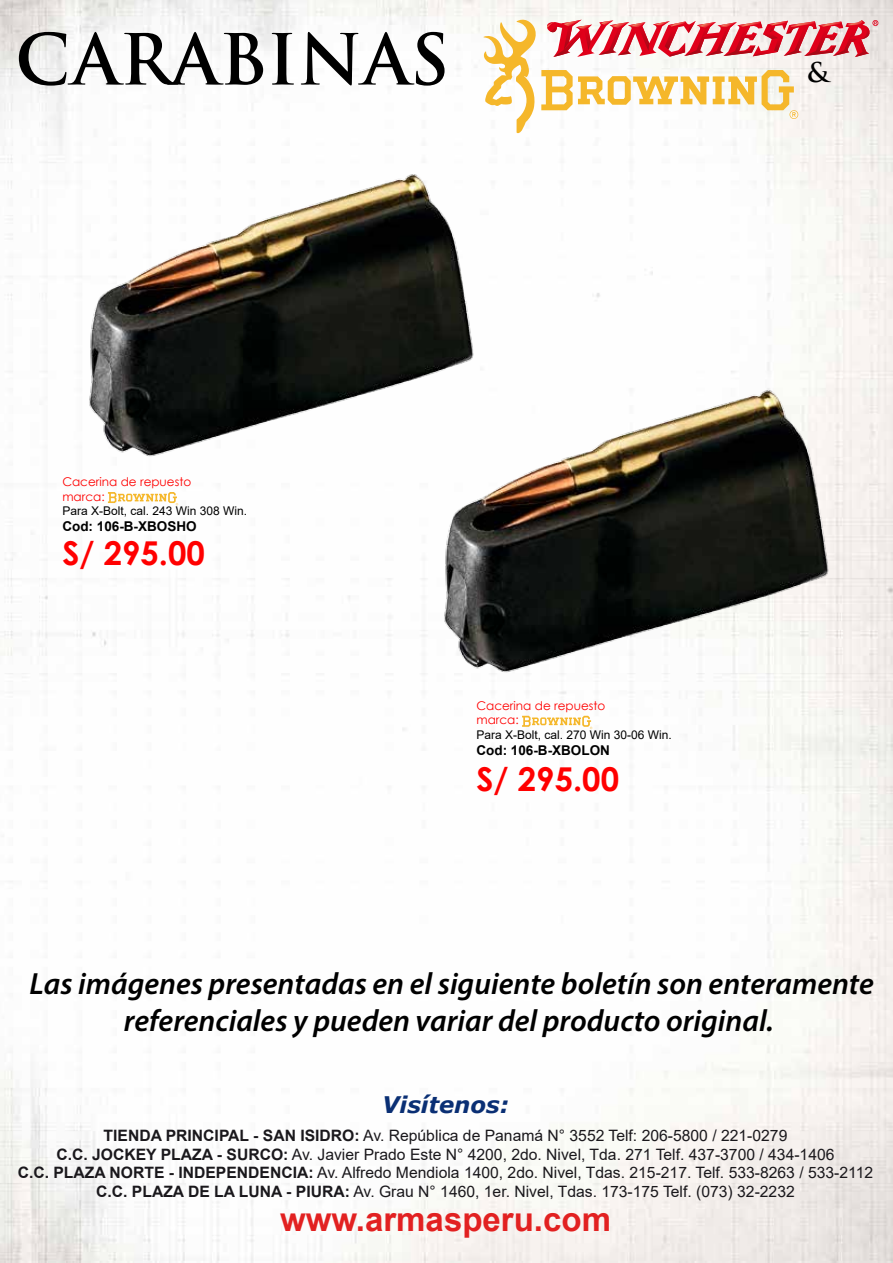
<style>
.page{position:relative;width:893px;height:1263px;background:#fff}
.page>*{position:absolute;margin:0;border:0;box-sizing:border-box;transform-origin:0 0}
.t1{font:700 68.55px "Trajan Pro";color:#000}
.t2{font:700 33px "Arial";color:#e22121}
.t3{font:700 32.85px "Century Gothic";color:#f00}
.t4{font:italic 600 30.75px/36.9px "Myriad Pro";color:#000;text-align:center}
.t5{font:700 26.55px "Trajan Pro";color:#000}
.t6{font:italic 700 22.8px "Verdana";color:#0a2f74}
.t7{font:15.75px/18.9px "Arial";color:#1a181c;text-align:center}
.t8{font:700 13.5px "Arial";color:#000}
.t9{font:12px "Arial";color:#000}
.t10{font:12px/14.4px "Century Gothic";color:#f00}
.s1{font-weight:700}
</style>
<div class="page">
<img style="left:0;top:0;width:893px;height:1263px">
<svg style="left:483px;top:19px;width:395px;height:114px"></svg>
<svg style="left:522px;top:716px;width:70px;height:13px"></svg>
<img style="left:425px;top:384px;width:421px;height:295px">
<img style="left:70px;top:168px;width:420px;height:295px">
<svg style="left:108px;top:492px;width:70px;height:13px"></svg>
<h1 class="t1" style="left:15px;top:17px;width:436px">CARABINAS</h1>
<h3 class="t5" style="left:807px;top:56px;width:24px">&amp;</h3>
<p class="t10" style="left:62px;top:475px;width:130px">Cacerina de repuesto marca:</p>
<p class="t9" style="left:62px;top:503px;width:186px">Para X-Bolt, cal. 243 Win 308 Win.</p>
<p class="t8" style="left:62px;top:517px;width:136px">Cod: 106-B-XBOSHO</p>
<h3 class="t3" style="left:62px;top:528px;width:144px">S/ 295.00</h3>
<p class="t10" style="left:476px;top:698px;width:130px">Cacerina de repuesto marca:</p>
<p class="t9" style="left:476px;top:726px;width:197px">Para X-Bolt, cal. 270 Win 30-06 Win.</p>
<p class="t8" style="left:476px;top:741px;width:135px">Cod: 106-B-XBOLON</p>
<h3 class="t3" style="left:476px;top:754px;width:144px">S/ 295.00</h3>
<h3 class="t4" style="left:29px;top:964px;width:846px">Las imágenes presentadas en el siguiente boletín son enteramente referenciales y pueden variar del producto original.</h3>
<h3 class="t6" style="left:382px;top:1089px;width:128px">Visítenos:</h3>
<p class="t7" style="left:18px;top:1125px;width:857px"><span class="s1">TIENDA PRINCIPAL - SAN ISIDRO:</span> Av. República de Panamá N° 3552 Telf: 206-5800 / 221-0279<br><span class="s1">C.C. JOCKEY PLAZA - SURCO:</span> Av. Javier Prado Este N° 4200, 2do. Nivel, Tda. 271 Telf. 437-3700 / 434-1406<br><span class="s1">C.C. PLAZA NORTE - INDEPENDENCIA:</span> Av. Alfredo Mendiola 1400, 2do. Nivel, Tdas. 215-217. Telf. 533-8263 / 533-2112<br><span class="s1">C.C. PLAZA DE LA LUNA - PIURA:</span> Av. Grau N° 1460, 1er. Nivel, Tdas. 173-175 Telf. (073) 32-2232</p>
<h2 class="t2" style="left:280px;top:1196px;width:332px">www.armasperu.com</h2>
</div>
